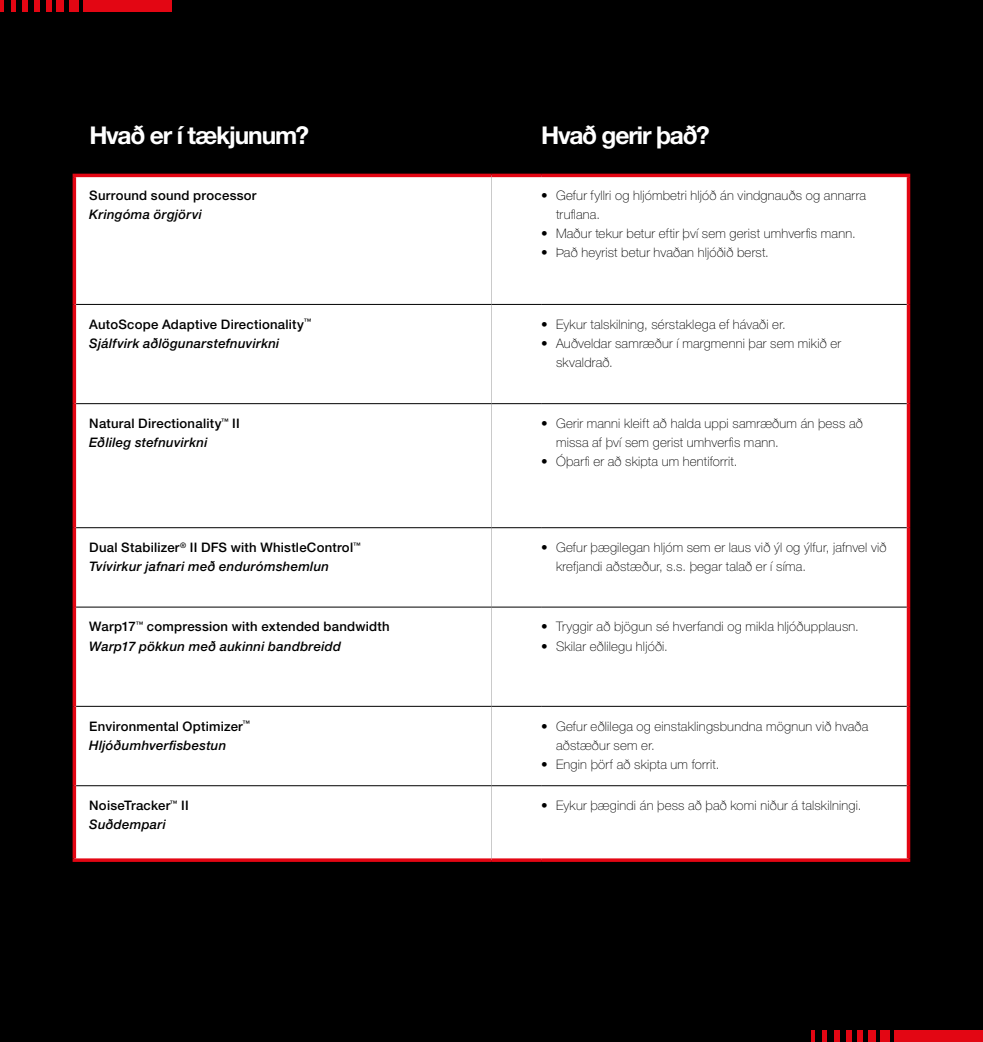
<style>
.page{position:relative;width:983px;height:1042px;background:#fff}
.page>*{position:absolute;margin:0;border:0;box-sizing:border-box;transform-origin:0 0}
.t1{font:700 24.5px "Helvetica Neue LT Pro";letter-spacing:-.045em;color:#fff}
.t2{font:100 13.12px/19.2px "Helvetica Neue LT Pro";letter-spacing:.015em;color:#000}
.t3{font:500 13.12px/19.2px "Helvetica Neue LT Pro";letter-spacing:.02em;color:#000}
.t4{font:italic 500 13.12px "Helvetica Neue LT Pro";letter-spacing:.02em;color:#000}
.s1{font-style:italic}
</style>
<div class="page">
<div style="left:0;top:0;width:982px;height:1042px;background:#000"></div>
<div style="left:894px;top:1030px;width:88px;height:12px;background:#e30613"></div>
<div style="left:880px;top:1030px;width:9px;height:12px;background:#e30613"></div>
<div style="left:868px;top:1030px;width:7px;height:12px;background:#e30613"></div>
<div style="left:857px;top:1030px;width:5px;height:12px;background:#e30613"></div>
<div style="left:846px;top:1030px;width:5px;height:12px;background:#e30613"></div>
<div style="left:834px;top:1030px;width:5px;height:12px;background:#e30613"></div>
<hr style="left:822px;top:1030px;width:4px;height:12px;background:#e30613">
<svg style="left:811px;top:1030px;width:3px;height:12px"></svg>
<div style="left:83px;top:0;width:88px;height:11px;background:#e30613"></div>
<div style="left:69px;top:0;width:9px;height:11px;background:#e30613"></div>
<div style="left:57px;top:0;width:7px;height:11px;background:#e30613"></div>
<div style="left:46px;top:0;width:5px;height:11px;background:#e30613"></div>
<div style="left:35px;top:0;width:5px;height:11px;background:#e30613"></div>
<div style="left:23px;top:0;width:5px;height:11px;background:#e30613"></div>
<hr style="left:11px;top:0;width:4px;height:11px;background:#e30613">
<svg style="left:0;top:0;width:3px;height:11px"></svg>
<div style="left:76px;top:177px;width:415px;height:681px;background:#fff"></div>
<hr style="left:73px;top:174px;width:418px;height:3px;background:#e30613">
<hr style="left:73px;top:177px;width:3px;height:127px;background:#e30613">
<hr style="left:73px;top:304px;width:3px;height:100px;background:#e30613">
<hr style="left:73px;top:404px;width:3px;height:124px;background:#e30613">
<hr style="left:73px;top:528px;width:3px;height:79px;background:#e30613">
<hr style="left:73px;top:607px;width:3px;height:99px;background:#e30613">
<hr style="left:73px;top:706px;width:3px;height:80px;background:#e30613">
<hr style="left:73px;top:786px;width:3px;height:72px;background:#e30613">
<svg style="left:73px;top:858px;width:418px;height:4px;background:#e01e2a"></svg>
<hr style="left:76px;top:304px;width:415px;height:1px;background:#000">
<hr style="left:76px;top:403px;width:415px;height:1px;background:#000">
<hr style="left:76px;top:527px;width:415px;height:1px;background:#000">
<hr style="left:76px;top:607px;width:415px;height:1px;background:#000">
<hr style="left:76px;top:706px;width:415px;height:1px;background:#000">
<hr style="left:76px;top:785px;width:415px;height:1px;background:#000">
<div style="left:491px;top:177px;width:415px;height:681px;background:#fff"></div>
<hr style="left:491px;top:174px;width:50px;height:3px;background:#e30613">
<hr style="left:541px;top:174px;width:369px;height:3px;background:#e30613">
<svg style="left:906px;top:177px;width:4px;height:127px"></svg>
<svg style="left:906px;top:304px;width:4px;height:100px"></svg>
<svg style="left:906px;top:404px;width:4px;height:124px"></svg>
<svg style="left:906px;top:528px;width:4px;height:79px"></svg>
<svg style="left:906px;top:607px;width:4px;height:99px"></svg>
<svg style="left:906px;top:706px;width:4px;height:80px"></svg>
<svg style="left:906px;top:786px;width:4px;height:72px"></svg>
<svg style="left:491px;top:858px;width:50px;height:4px"></svg>
<svg style="left:541px;top:858px;width:369px;height:4px"></svg>
<hr style="left:491px;top:304px;width:50px;height:1px;background:#000">
<hr style="left:541px;top:304px;width:365px;height:1px;background:#000">
<hr style="left:491px;top:403px;width:50px;height:1px;background:#000">
<hr style="left:541px;top:403px;width:365px;height:1px;background:#000">
<hr style="left:491px;top:527px;width:50px;height:1px;background:#000">
<hr style="left:541px;top:527px;width:365px;height:1px;background:#000">
<hr style="left:491px;top:607px;width:50px;height:1px;background:#000">
<hr style="left:541px;top:607px;width:365px;height:1px;background:#000">
<hr style="left:491px;top:706px;width:50px;height:1px;background:#000">
<hr style="left:541px;top:706px;width:365px;height:1px;background:#000">
<hr style="left:491px;top:785px;width:50px;height:1px;background:#000">
<hr style="left:541px;top:785px;width:365px;height:1px;background:#000">
<h1 class="t1" style="left:89px;top:120px;width:221px">Hvað er í tækjunum?</h1>
<h1 class="t1" style="left:541px;top:120px;width:170px">Hvað gerir það?</h1>
<p class="t3" style="left:89px;top:185px;width:169px">Surround sound processor</p>
<p class="t4" style="left:89px;top:206px;width:114px">Kringóma örgjörvi</p>
<p class="t3" style="left:89px;top:314px;width:223px">AutoScope Adaptive Directionality<sup>™<br></sup><span class="s1">Sjálfvirk aðlögunarstefnuvirkni</span></p>
<p class="t3" style="left:89px;top:413px;width:152px">Natural Directionality<sup>™</sup> II<br><span class="s1">Eðlileg stefnuvirkni</span></p>
<p class="t3" style="left:89px;top:537px;width:273px">Dual Stabilizer<sup>®</sup> II DFS with WhistleControl<sup>™<br></sup><span class="s1">Tvívirkur jafnari með endurómshemlun</span></p>
<p class="t3" style="left:89px;top:617px;width:302px">Warp17<sup>™</sup> compression with extended bandwidth<br><span class="s1">Warp17 pökkun með aukinni bandbreidd</span></p>
<p class="t3" style="left:89px;top:716px;width:162px">Environmental Optimizer<sup>™<br></sup><span class="s1">Hljóðumhverfisbestun</span></p>
<p class="t3" style="left:89px;top:795px;width:101px">NoiseTracker<sup>™</sup> II<br><span class="s1">Suðdempari</span></p>
<p class="t2" style="left:556px;top:185px;width:311px;text-indent:-15px">• Gefur fyllri og hljómbetri hljóð án vindgnauðs og annarra truflana.</p>
<p class="t2" style="left:541px;top:224px;width:316px">• Maður tekur betur eftir því sem gerist umhverfis mann.</p>
<p class="t2" style="left:541px;top:243px;width:229px">• Það heyrist betur hvaðan hljóðið berst.</p>
<p class="t2" style="left:541px;top:314px;width:246px">• Eykur talskilning, sérstaklega ef hávaði er.</p>
<p class="t2" style="left:556px;top:334px;width:286px;text-indent:-15px">• Auðveldar samræður í margmenni þar sem mikið er skvaldrað.</p>
<p class="t2" style="left:556px;top:414px;width:308px;text-indent:-15px">• Gerir manni kleift að halda uppi samræðum án þess að missa af því sem gerist umhverfis mann.</p>
<p class="t2" style="left:541px;top:452px;width:198px">• Óþarfi er að skipta um hentiforrit.</p>
<p class="t2" style="left:556px;top:538px;width:332px;text-indent:-15px">• Gefur þægilegan hljóm sem er laus við ýl og ýlfur, jafnvel við krefjandi aðstæður, s.s. þegar talað er í síma.</p>
<p class="t2" style="left:541px;top:617px;width:319px">• Tryggir að bjögun sé hverfandi og mikla hljóðupplausn.</p>
<p class="t2" style="left:541px;top:636px;width:128px">• Skilar eðlilegu hljóði.</p>
<p class="t2" style="left:556px;top:716px;width:314px;text-indent:-15px">• Gefur eðlilega og einstaklingsbundna mögnun við hvaða aðstæður sem er.</p>
<p class="t2" style="left:541px;top:755px;width:180px">• Engin þörf að skipta um forrit.</p>
<p class="t2" style="left:541px;top:796px;width:322px">• Eykur þægindi án þess að það komi niður á talskilningi.</p>
</div>
